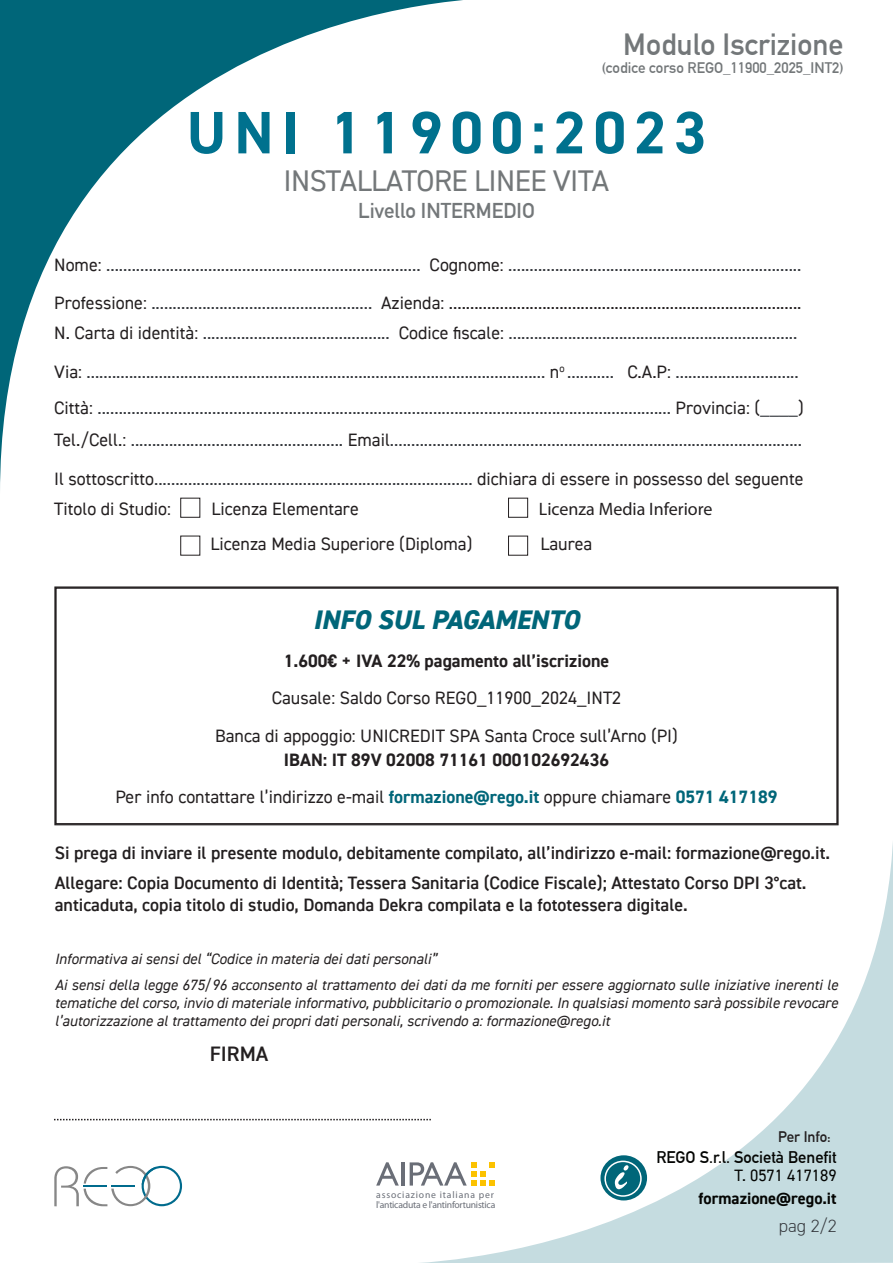
<style>
.page{position:relative;width:893px;height:1263px;background:#fff}
.page>*{position:absolute;margin:0;border:0;box-sizing:border-box;transform-origin:0 0}
.t1{font:700 60px "DIN2014";letter-spacing:.13em;color:#00718e}
.t2{font:30px "DIN2014";letter-spacing:-.02em;color:#737779}
.t3{font:700 30px "DIN Alternate";color:#737779}
.t4{font:italic 800 27px "DIN2014";color:#006679}
.t5{font:700 21px "DIN Alternate";color:#737779}
.t6{font:600 21px "DIN2014";color:#231f20}
.t7{font:18px/30px "DIN2014";color:#35383d}
.t8{font:600 18px/21.6px "DIN2014";color:#231f20}
.t9{font:18px "DIN2014";color:#231f20}
.t10{font:700 18px "DIN2014";color:#231f20}
.t11{font:18px "Myriad Pro";color:#231f20}
.t12{font:300 18px "DIN2014";color:#35383d}
.t13{font:700 16.5px "DIN Alternate";color:#040503}
.t14{font:700 16.5px "DIN2014";color:#040503}
.t15{font:16.5px "DIN2014";color:#040503}
.t16{font:italic 15px/18px "DIN2014";color:#231f20;text-align:justify}
.t17{font:700 15px "DIN Alternate";color:#737779}
.t18{font:700 15px "DIN Alternate";color:#231f20}
.t19{font:9.75px/9.8px "Myriad Pro";letter-spacing:-.025em;color:#6a6e77}
.s1{color:#231f20}
.s2{font-weight:700;color:#006679}
</style>
<div class="page">
<svg style="left:0;top:0;width:463px;height:486px"></svg>
<div style="left:180px;top:498px;width:20px;height:20px;border:1px solid #231f20"></div>
<div style="left:508px;top:498px;width:20px;height:20px;border:1px solid #231f20"></div>
<div style="left:180px;top:536px;width:20px;height:19px;border:1px solid #231f20"></div>
<div style="left:508px;top:536px;width:20px;height:20px;border:1px solid #231f20"></div>
<svg style="left:396px;top:809px;width:497px;height:454px"></svg>
<svg style="left:600px;top:1155px;width:47px;height:45px"></svg>
<div style="left:604px;top:1160px;width:38px;height:37px;border:2px solid #fff;border-radius:50%"></div>
<svg style="left:615px;top:1165px;width:13px;height:24px"></svg>
<svg style="left:54px;top:1166px;width:128px;height:40px"></svg>
<svg style="left:376px;top:1162px;width:23px;height:23px"></svg>
<hr style="left:402px;top:1162px;width:3px;height:23px;background:#6a6e77">
<svg style="left:410px;top:1162px;width:85px;height:24px"></svg>
<svg style="left:54px;top:1119px;width:377px;height:1px"></svg>
<svg style="left:55px;top:809px;width:783px;height:16px"></svg>
<div style="left:56px;top:588px;width:781px;height:236px;border:1px solid #231f20"></div>
<p class="t3" style="left:623px;top:22px;width:222px">Modulo Iscrizione</p>
<p class="t17" style="left:602px;top:56px;width:243px">(codice corso REGO_11900_2025_INT2)</p>
<p class="t1" style="left:187px;top:93px;width:521px">UNI 11900:2023</p>
<p class="t2" style="left:284px;top:162px;width:327px">INSTALLATORE LINEE VITA</p>
<p class="t5" style="left:358px;top:194px;width:178px">Livello INTERMEDIO</p>
<p class="t7" style="left:54px;top:249px;width:749px"><span class="s1">Nome:</span> .......................................................................... <span class="s1">Cognome:</span> .....................................................................</p>
<p class="t7" style="left:54px;top:288px;width:749px"><span class="s1">Professione:</span> .................................................... <span class="s1">Azienda: ...................................................................................<br>N. Carta di identità:</span> ............................................ <span class="s1">Codice fiscale:</span> ....................................................................</p>
<p class="t7" style="left:54px;top:353px;width:751px;line-height:36px"><span class="s1">Via:</span> ............................................................................................................ <span class="s1">n</span><sup>o</sup> ........... <span class="s1">C.A.P:</span> .............................<br><span class="s1">Città:</span> ....................................................................................................................................... <span class="s1">Provincia: (</span>____<span class="s1">)</span></p>
<p class="t7" style="left:54px;top:425px;width:749px"><span class="s1">Tel./Cell.:</span> .................................................. <span class="s1">Email</span>.................................................................................................</p>
<p class="t7" style="left:54px;top:463px;width:751px"><span class="s1">Il sottoscritto</span>........................................................................... <span class="s1">dichiara di essere in possesso del seguente<br>Titolo di Studio:</span></p>
<p class="t9" style="left:211px;top:497px;width:149px">Licenza Elementare</p>
<p class="t11" style="left:539px;top:498px;width:175px">Licenza Media Inferiore</p>
<p class="t9" style="left:210px;top:532px;width:264px">Licenza Media Superiore (Diploma)</p>
<p class="t9" style="left:540px;top:532px;width:54px">Laurea</p>
<p class="t4" style="left:313px;top:602px;width:268px">INFO SUL PAGAMENTO</p>
<p class="t10" style="left:284px;top:649px;width:327px">1.600€ + IVA 22% pagamento all’iscrizione</p>
<p class="t9" style="left:272px;top:687px;width:351px">Causale: Saldo Corso REGO_11900_2024_INT2</p>
<p class="t9" style="left:215px;top:724px;width:464px">Banca di appoggio: UNICREDIT SPA Santa Croce sull’Arno (PI)</p>
<p class="t10" style="left:284px;top:748px;width:327px">IBAN: IT 89V 02008 71161 000102692436</p>
<p class="t9" style="left:115px;top:786px;width:663px">Per info contattare l’indirizzo e-mail <span class="s2">formazione@rego.it</span> oppure chiamare <span class="s2">0571 417189</span></p>
<p class="t8" style="left:55px;top:842px;width:777px">Si prega di inviare il presente modulo, debitamente compilato, all’indirizzo e-mail: formazione@rego.it.</p>
<p class="t8" style="left:55px;top:872px;width:753px">Allegare: Copia Documento di Identità; Tessera Sanitaria (Codice Fiscale); Attestato Corso DPI 3°cat. anticaduta, copia titolo di studio, Domanda Dekra compilata e la fototessera digitale.</p>
<p class="t16" style="left:55px;top:949px;width:384px">Informativa ai sensi del “Codice in materia dei dati personali”</p>
<p class="t16" style="left:55px;top:976px;width:785px">Ai sensi della legge 675/96 acconsento al trattamento dei dati da me forniti per essere aggiornato sulle iniziative inerenti le tematiche del corso, invio di materiale informativo, pubblicitario o promozionale. In qualsiasi momento sarà possibile revocare l’autorizzazione al trattamento dei propri dati personali, scrivendo a: formazione@rego.it</p>
<p class="t6" style="left:210px;top:1040px;width:60px">FIRMA</p>
<p class="t19" style="left:376px;top:1190px;width:121px">associazione italiana per l'anticaduta e l'antinfortunistica</p>
<p class="t18" style="left:778px;top:1125px;width:54px">Per Info:</p>
<p class="t13" style="left:656px;top:1145px;width:182px">REGO S.r.l. Società Benefit</p>
<p class="t15" style="left:734px;top:1165px;width:104px">T. 0571 417189</p>
<p class="t14" style="left:699px;top:1187px;width:140px">formazione@rego.it</p>
<p class="t12" style="left:779px;top:1214px;width:59px">pag 2/2</p>
</div>
